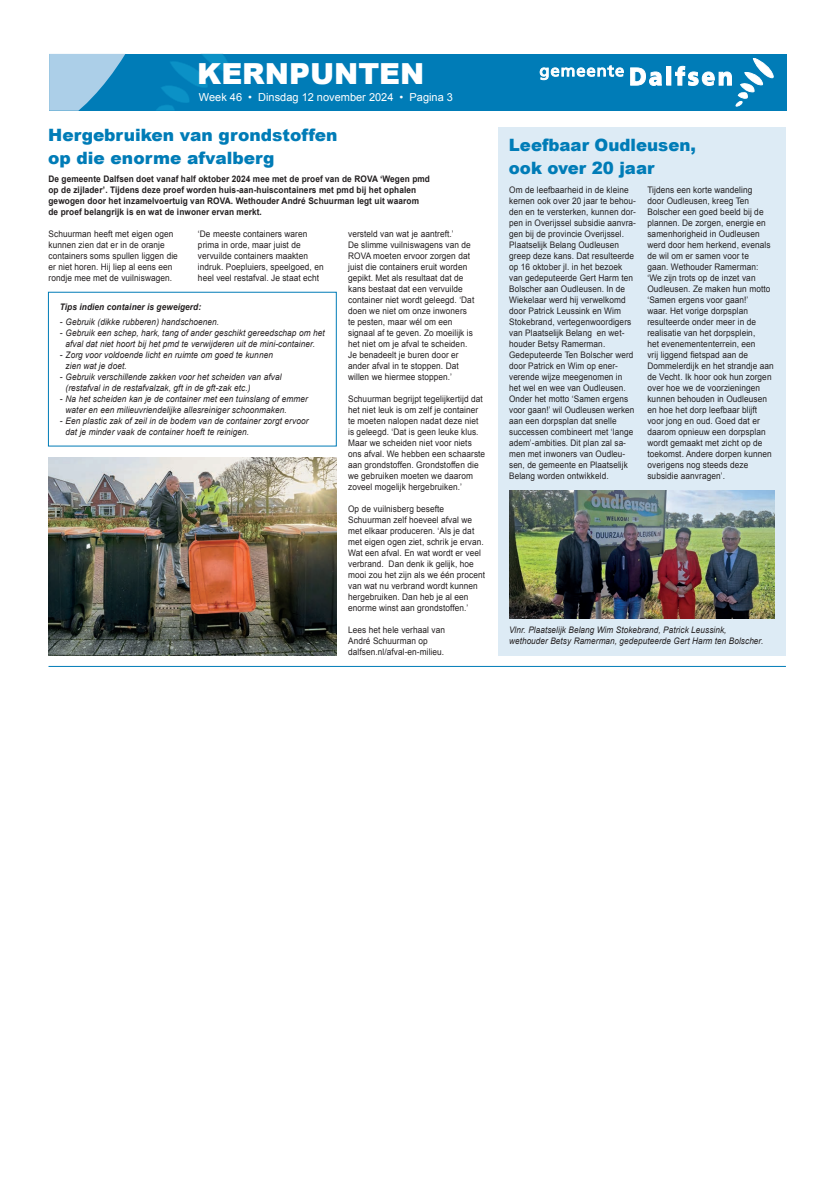
<style>
.page{position:relative;width:820px;height:1177px;background:#fff}
.page>*{position:absolute;margin:0;border:0;box-sizing:border-box;transform-origin:0 0}
.t1{font:900 29px "Arial";color:#fff}
.t2{font:900 17px/23px "Arial";color:#007cb7}
.t3{font:11px "Arial";color:#fff}
.t4{font:9px/11px "Arial";letter-spacing:.01em;color:#231f20;scale:.92 1}
.t5{font:italic 9px/11px "Arial";letter-spacing:.01em;color:#231f20;scale:.92 1}
.t6{font:700 9px/11px "Arial";letter-spacing:.01em;color:#231f20;scale:.92 1}
.t7{font:italic 9px/11px "Arial";letter-spacing:.01em;color:#231f20;scale:.91 1}
.t8{font:italic 700 9px "Arial";letter-spacing:.01em;color:#231f20;scale:.92 1}
</style>
<div class="page">
<div style="left:49px;top:54px;width:737px;height:57px;background:#007cb7"></div>
<svg style="left:156px;top:54px;width:75px;height:57px"></svg>
<svg style="left:630px;top:68px;width:31px;height:18px"></svg>
<div style="left:666px;top:66px;width:4px;height:19px;border:1px solid #fff"></div>
<svg style="left:675px;top:58px;width:98px;height:48px"></svg>
<svg style="left:539px;top:65px;width:84px;height:15px"></svg>
<svg style="left:49px;top:54px;width:76px;height:57px"></svg>
<img style="left:48px;top:457px;width:288px;height:198px">
<div style="left:497px;top:127px;width:288px;height:528px;background:#ddebf5"></div>
<img style="left:509px;top:490px;width:265px;height:128px">
<hr style="left:48px;top:666px;width:737px;height:1px;background:#007cb7">
<h1 class="t1" style="left:197px;top:53px;width:229px">KERNPUNTEN</h1>
<p class="t3" style="left:199px;top:90px;width:255px">Week 46 • Dinsdag 12 november 2024 • Pagina 3</p>
<h2 class="t2" style="left:48px;top:123px;width:291px">Hergebruiken van grondstoffen op die enorme afvalberg</h2>
<p class="t6" style="left:48px;top:173px;width:416px">De gemeente Dalfsen doet vanaf half oktober 2024 mee met de proef van de ROVA ‘Wegen pmd op de zijlader’. Tijdens deze proef worden huis-aan-huiscontainers met pmd bij het ophalen gewogen door het inzamelvoertuig van ROVA. Wethouder André Schuurman legt uit waarom de proef belangrijk is en wat de inwoner ervan merkt.</p>
<p class="t4" style="left:348px;top:228px;width:139px">versteld van wat je aantreft.’<br>De slimme vuilniswagens van de<br>ROVA moeten ervoor zorgen dat juist die containers eruit worden gepikt. Met als resultaat dat de kans bestaat dat een vervuilde container niet wordt geleegd. ‘Dat doen we niet om onze inwoners te pesten, maar wél om een signaal af te geven. Zo moeilijk is het niet om je afval te scheiden.<br>Je benadeelt je buren door er ander afval in te stoppen. Dat willen we hiermee stoppen.’</p>
<p class="t4" style="left:348px;top:393px;width:150px">Schuurman begrijpt tegelijkertijd dat het niet leuk is om zelf je container te moeten nalopen nadat deze niet is geleegd. ‘Dat is geen leuke klus.<br>Maar we scheiden niet voor niets ons afval. We hebben een schaarste aan grondstoffen. Grondstoffen die we gebruiken moeten we daarom zoveel mogelijk hergebruiken.’</p>
<p class="t4" style="left:348px;top:503px;width:150px">Op de vuilnisberg besefte<br>Schuurman zelf hoeveel afval we met elkaar produceren. ‘Als je dat met eigen ogen ziet, schrik je ervan.<br>Wat een afval. En wat wordt er veel verbrand. Dan denk ik gelijk, hoe mooi zou het zijn als we één procent van wat nu verbrand wordt kunnen hergebruiken. Dan heb je al een enorme winst aan grondstoffen.’</p>
<p class="t4" style="left:348px;top:624px;width:107px">Lees het hele verhaal van<br>André Schuurman op dalfsen.nl/afval-en-milieu.</p>
<p class="t4" style="left:48px;top:228px;width:142px">Schuurman heeft met eigen ogen kunnen zien dat er in de oranje containers soms spullen liggen die er niet horen. Hij liep al eens een rondje mee met de vuilniswagen.</p>
<p class="t4" style="left:198px;top:228px;width:138px">‘De meeste containers waren prima in orde, maar juist de vervuilde containers maakten indruk. Poepluiers, speelgoed, en heel veel restafval. Je staat echt</p>
<p class="t8" style="left:60px;top:301px;width:155px">Tips indien container is geweigerd:</p>
<p class="t5" style="left:60px;top:316px;width:175px">- Gebruik (dikke rubberen) handschoenen.</p>
<p class="t5" style="left:60px;top:327px;width:289px;text-align:center">- Gebruik een schep, hark, tang of ander geschikt gereedschap om het afval dat niet hoort bij het pmd te verwijderen uit de mini-container.</p>
<p class="t5" style="left:65px;top:349px;width:227px;text-indent:-6px">- Zorg voor voldoende licht en ruimte om goed te kunnen zien wat je doet.</p>
<p class="t5" style="left:65px;top:371px;width:236px;text-indent:-6px">- Gebruik verschillende zakken voor het scheiden van afval (restafval in de restafvalzak, gft in de gft-zak etc.)</p>
<p class="t5" style="left:65px;top:393px;width:265px;text-indent:-6px">- Na het scheiden kan je de container met een tuinslang of emmer water en een milieuvriendelijke allesreiniger schoonmaken.</p>
<p class="t5" style="left:65px;top:415px;width:265px;text-indent:-6px">- Een plastic zak of zeil in de bodem van de container zorgt ervoor dat je minder vaak de container hoeft te reinigen.</p>
<h2 class="t2" style="left:508px;top:133px;width:188px">Leefbaar Oudleusen, ook over 20 jaar</h2>
<p class="t4" style="left:509px;top:184px;width:139px">Om de leefbaarheid in de kleine kernen ook over 20 jaar te behou&shy;den en te versterken, kunnen dor&shy;pen in Overijssel subsidie aanvra&shy;gen bij de provincie Overijssel.<br>Plaatselijk Belang Oudleusen greep deze kans. Dat resulteerde op 16 oktober jl. in het bezoek van gedeputeerde Gert Harm ten<br>Bolscher aan Oudleusen. In de<br>Wiekelaar werd hij verwelkomd door Patrick Leussink en Wim<br>Stokebrand, vertegenwoordigers van Plaatselijk Belang en wet&shy;houder Betsy Ramerman.<br>Gedeputeerde Ten Bolscher werd door Patrick en Wim op ener&shy;verende wijze meegenomen in het wel en wee van Oudleusen.<br>Onder het motto ‘Samen ergens voor gaan!’ wil Oudleusen werken aan een dorpsplan dat snelle successen combineert met ‘lange adem’-ambities. Dit plan zal sa&shy;men met inwoners van Oudleu&shy;sen, de gemeente en Plaatselijk<br>Belang worden ontwikkeld.</p>
<p class="t4" style="left:647px;top:184px;width:139px">Tijdens een korte wandeling<br>door Oudleusen, kreeg Ten<br>Bolscher een goed beeld bij de plannen. De zorgen, energie en samenhorigheid in Oudleusen werd door hem herkend, evenals de wil om er samen voor te<br>gaan. Wethouder Ramerman: ‘We zijn trots op de inzet van<br>Oudleusen. Ze maken hun motto ‘Samen ergens voor gaan!’<br>waar. Het vorige dorpsplan resulteerde onder meer in de realisatie van het dorpsplein,<br>het evenemententerrein, een<br>vrij liggend fietspad aan de<br>Dommelerdijk en het strandje aan de Vecht. Ik hoor ook hun zorgen over hoe we de voorzieningen kunnen behouden in Oudleusen en hoe het dorp leefbaar blijft voor jong en oud. Goed dat er daarom opnieuw een dorpsplan wordt gemaakt met zicht op de toekomst. Andere dorpen kunnen overigens nog steeds deze subsidie aanvragen’.</p>
<p class="t7" style="left:509px;top:624px;width:281px">Vlnr. Plaatselijk Belang Wim Stokebrand, Patrick Leussink, wethouder Betsy Ramerman, gedeputeerde Gert Harm ten Bolscher.</p>
</div>
